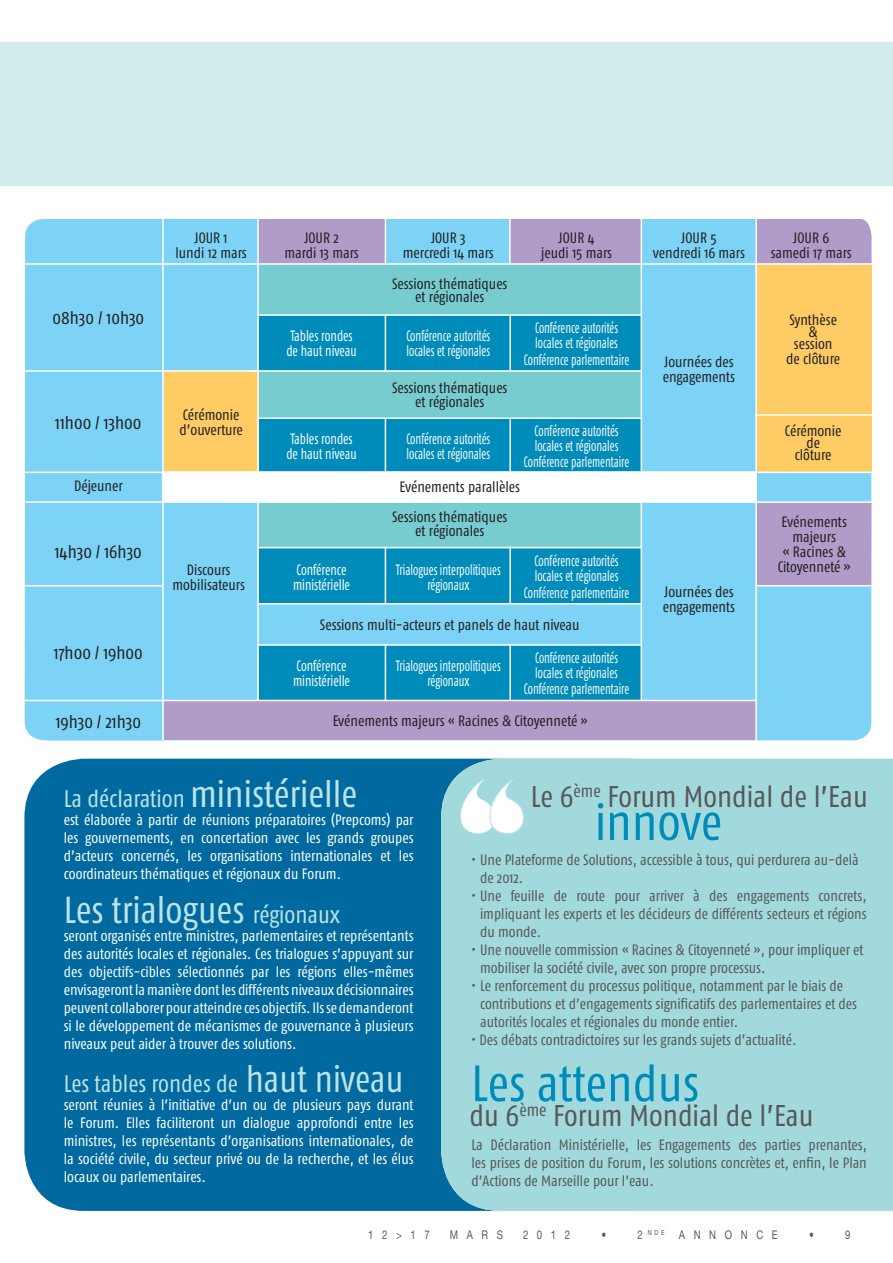
<style>
.page{position:relative;width:893px;height:1263px;background:#fff}
.page>*{position:absolute;margin:0;border:0;box-sizing:border-box;transform-origin:0 0}
.t1{font:51px "Fago Co";color:#008cba}
.t2{font:37.5px "Fago Co";color:#bce3e5}
.t3{font:30px "Fago Co";letter-spacing:-.005em;color:#57585a}
.t4{font:24px "Fago Co";color:#bce3e5}
.t5{font:18px "Fago Co";color:#231f20}
.t6{font:15px/18px "Fago Co";color:#fff;text-align:justify}
.t7{font:15px/18px "Fago Co";color:#57585a}
.t8{font:15px/15px "Fago Co";color:#231f20;text-align:center}
.t9{font:15px/15px "Fago Co";color:#fff;scale:.77 1}
.t10{font:15px/15px "Fago Co";color:#fff;scale:.76 1}
.t11{font:15px/15px "Fago Co";color:#fff;scale:.85 1}
.t12{font:12px "Helvetica Neue";letter-spacing:.9em;color:#57585a;scale:.8 1}
.s1{font-size:37.5px}
.s2{font-size:24px}
</style>
<div class="page">
<div style="left:0;top:43px;width:893px;height:143px;background:#cfebec"></div>
<div style="left:24px;top:759px;width:662px;height:452px;background:#006aa0;border-radius:59px"></div>
<div style="left:441px;top:759px;width:452px;height:452px;background:#a1d9dc"></div>
<svg style="left:460px;top:774px;width:65px;height:61px;background:#d1eced"></svg>
<div style="left:25px;top:219px;width:846px;height:521px;background:#7cd3f6"></div>
<div style="left:757px;top:219px;width:114px;height:44px;background:#b19bc9"></div>
<div style="left:757px;top:503px;width:114px;height:82px;background:#b19bc9"></div>
<div style="left:755px;top:264px;width:117px;height:208px;background:#fecb64"></div>
<div style="left:258px;top:219px;width:127px;height:45px;background:#b19bc9"></div>
<div style="left:510px;top:219px;width:131px;height:46px;background:#b19bc9"></div>
<svg style="left:33px;top:225px;width:722px;height:515px;background:#7fcff3"></svg>
<div style="left:259px;top:265px;width:382px;height:49px;background:#77ccd0"></div>
<svg style="left:259px;top:316px;width:382px;height:384px;background:#2ea5c7"></svg>
<div style="left:164px;top:371px;width:94px;height:102px;background:#fecb64"></div>
<div style="left:164px;top:700px;width:593px;height:40px;background:#b19bc9"></div>
<div style="left:162px;top:471px;width:594px;height:31px;background:#fff"></div>
<hr style="left:257px;top:214px;width:2px;height:284px;background:#fff">
<hr style="left:257px;top:499px;width:2px;height:202px;background:#fff">
<hr style="left:162px;top:219px;width:2px;height:521px;background:#fff">
<hr style="left:385px;top:219px;width:1px;height:46px;background:#fff">
<hr style="left:509px;top:219px;width:2px;height:45px;background:#fff">
<hr style="left:385px;top:547px;width:1px;height:56px;background:#fff">
<hr style="left:509px;top:546px;width:2px;height:57px;background:#fff">
<hr style="left:385px;top:644px;width:1px;height:57px;background:#fff">
<hr style="left:509px;top:644px;width:2px;height:57px;background:#fff">
<hr style="left:641px;top:214px;width:1px;height:487px;background:#fff">
<hr style="left:755px;top:219px;width:2px;height:524px;background:#fff">
<hr style="left:385px;top:315px;width:1px;height:56px;background:#fff">
<hr style="left:509px;top:316px;width:2px;height:54px;background:#fff">
<hr style="left:385px;top:418px;width:1px;height:55px;background:#fff">
<hr style="left:509px;top:419px;width:2px;height:53px;background:#fff">
<hr style="left:24px;top:263px;width:849px;height:2px;background:#fff">
<hr style="left:21px;top:472px;width:866px;height:1px;background:#fff">
<hr style="left:755px;top:414px;width:120px;height:2px;background:#fff">
<hr style="left:20px;top:370px;width:236px;height:2px;background:#fff">
<hr style="left:26px;top:501px;width:848px;height:2px;background:#fff">
<hr style="left:257px;top:314px;width:385px;height:2px;background:#fff">
<hr style="left:250px;top:370px;width:392px;height:2px;background:#fff">
<hr style="left:257px;top:417px;width:385px;height:2px;background:#fff">
<hr style="left:257px;top:547px;width:385px;height:1px;background:#fff">
<hr style="left:257px;top:603px;width:385px;height:1px;background:#fff">
<hr style="left:258px;top:644px;width:384px;height:2px;background:#fff">
<hr style="left:24px;top:700px;width:732px;height:1px;background:#fff">
<hr style="left:24px;top:585px;width:138px;height:1px;background:#fff">
<hr style="left:755px;top:585px;width:138px;height:1px;background:#fff">
<svg style="left:24px;top:722px;width:23px;height:19px"></svg>
<p class="t8" style="left:175px;top:230px;width:73px">JOUR 1<br>lundi 12 mars</p>
<p class="t8" style="left:284px;top:230px;width:76px">JOUR 2<br>mardi 13 mars</p>
<p class="t8" style="left:403px;top:230px;width:92px">JOUR 3<br>mercredi 14 mars</p>
<p class="t8" style="left:541px;top:230px;width:72px">JOUR 4<br>jeudi 15 mars</p>
<p class="t8" style="left:653px;top:230px;width:93px">JOUR 5<br>vendredi 16 mars</p>
<p class="t8" style="left:771px;top:230px;width:82px">JOUR 6<br>samedi 17 mars</p>
<p class="t5" style="left:52px;top:308px;width:93px">08h30 / 10h30</p>
<p class="t5" style="left:55px;top:413px;width:88px">11h00 / 13h00</p>
<p class="t8" style="left:179px;top:408px;width:65px;text-align:left">Cérémonie d’ouverture</p>
<p class="t8" style="left:74px;top:478px;width:50px">Déjeuner</p>
<p class="t5" style="left:55px;top:541px;width:88px">14h30 / 16h30</p>
<p class="t5" style="left:54px;top:643px;width:91px">17h00 / 19h00</p>
<p class="t8" style="left:172px;top:563px;width:74px">Discours mobilisateurs</p>
<p class="t8" style="left:392px;top:276px;width:117px;line-height:13.5px">Sessions thématiques et régionales</p>
<p class="t11" style="left:286px;top:328px;width:84px">Tables rondes de haut niveau</p>
<p class="t9" style="left:406px;top:328px;width:111px">Conférence autorités locales et régionales</p>
<p class="t10" style="left:535px;top:320px;width:111px">Conférence autorités locales et régionales</p>
<p class="t10" style="left:524px;top:352px;width:140px">Conférence parlementaire</p>
<p class="t8" style="left:392px;top:381px;width:117px;line-height:13.5px">Sessions thématiques et régionales</p>
<p class="t11" style="left:286px;top:431px;width:84px">Tables rondes de haut niveau</p>
<p class="t9" style="left:406px;top:431px;width:111px">Conférence autorités locales et régionales</p>
<p class="t9" style="left:535px;top:423px;width:111px">Conférence autorités locales et régionales</p>
<p class="t10" style="left:524px;top:454px;width:140px">Conférence parlementaire</p>
<p class="t8" style="left:399px;top:479px;width:122px">Evénements parallèles</p>
<p class="t8" style="left:392px;top:510px;width:117px;line-height:13.5px">Sessions thématiques et régionales</p>
<p class="t11" style="left:293px;top:562px;width:68px">Conférence ministérielle</p>
<p class="t9" style="left:396px;top:562px;width:138px;text-align:center">Trialogues interpolitiques régionaux</p>
<p class="t9" style="left:535px;top:553px;width:111px">Conférence autorités locales et régionales</p>
<p class="t10" style="left:524px;top:585px;width:140px">Conférence parlementaire</p>
<p class="t8" style="left:320px;top:617px;width:261px">Sessions multi-acteurs et panels de haut niveau</p>
<p class="t11" style="left:293px;top:658px;width:68px">Conférence ministérielle</p>
<p class="t9" style="left:396px;top:658px;width:138px;text-align:center">Trialogues interpolitiques régionaux</p>
<p class="t10" style="left:535px;top:650px;width:111px">Conférence autorités locales et régionales</p>
<p class="t10" style="left:524px;top:682px;width:140px">Conférence parlementaire</p>
<p class="t5" style="left:56px;top:711px;width:87px">19h30 / 21h30</p>
<p class="t8" style="left:333px;top:713px;width:257px">Evénements majeurs « Racines &amp; Citoyenneté »</p>
<p class="t8" style="left:663px;top:354px;width:74px;text-align:left">Journées des engagements</p>
<p class="t8" style="left:663px;top:584px;width:74px;text-align:left">Journées des engagements</p>
<p class="t8" style="left:789px;top:314px;width:49px;line-height:12px">Synthèse &amp; session</p>
<p class="t8" style="left:786px;top:352px;width:55px">de clôture</p>
<p class="t8" style="left:785px;top:425px;width:58px;line-height:12px">Cérémonie de<br>clôture</p>
<p class="t8" style="left:778px;top:514px;width:75px">Evénements majeurs<br>« Racines &amp;<br>Citoyenneté »</p>
<h3 class="t4" style="left:64px;top:785px;width:295px">La déclaration <span class="s1">ministérielle</span></h3>
<p class="t6" style="left:64px;top:811px;width:351px">est élaborée à partir de réunions préparatoires (Prepcoms) par les gouvernements, en concertation avec les grands groupes d’acteurs concernés, les organisations internationales et les coordinateurs thématiques et régionaux du Forum.</p>
<h2 class="t2" style="left:64px;top:888px;width:278px">Les trialogues <span class="s2">régionaux</span></h2>
<p class="t6" style="left:64px;top:926px;width:351px">seront organisés entre ministres, parlementaires et représentants des autorités locales et régionales. Ces trialogues s’appuyant sur des objectifs-cibles sélectionnés par les régions elles-mêmes envisageront la manière dont les différents niveaux décisionnaires peuvent collaborer pour atteindre ces objectifs. Ils se demanderont si le développement de mécanismes de gouvernance à plusieurs niveaux peut aider à trouver des solutions.</p>
<h3 class="t4" style="left:64px;top:1070px;width:341px">Les tables rondes de <span class="s1">haut niveau</span></h3>
<p class="t6" style="left:64px;top:1096px;width:351px">seront réunies à l’initiative d’un ou de plusieurs pays durant le Forum. Elles faciliteront un dialogue approfondi entre les ministres, les représentants d’organisations internationales, de la société civile, du secteur privé ou de la recherche, et les élus locaux ou parlementaires.</p>
<h3 class="t3" style="left:531px;top:780px;width:338px">Le 6<sup>ème</sup> Forum Mondial de l’Eau</h3>
<h1 class="t1" style="left:595px;top:793px;width:129px">innove</h1>
<p class="t7" style="left:480px;top:851px;width:380px;text-indent:-9px">• Une Plateforme de Solutions, accessible à tous, qui perdurera au-delà de 2012.</p>
<p class="t7" style="left:480px;top:887px;width:388px;text-align:justify;text-indent:-9px">• Une feuille de route pour arriver à des engagements concrets, impliquant les experts et les décideurs de différents secteurs et régions du monde.</p>
<p class="t7" style="left:480px;top:941px;width:385px;text-indent:-9px">• Une nouvelle commission « Racines &amp; Citoyenneté », pour impliquer et mobiliser la société civile, avec son propre processus.</p>
<p class="t7" style="left:480px;top:977px;width:378px;text-indent:-9px">• Le renforcement du processus politique, notamment par le biais de contributions et d’engagements significatifs des parlementaires et des autorités locales et régionales du monde entier.</p>
<p class="t7" style="left:471px;top:1031px;width:327px">• Des débats contradictoires sur les grands sujets d’actualité.</p>
<h1 class="t1" style="left:471px;top:1054px;width:229px">Les attendus</h1>
<h3 class="t3" style="left:469px;top:1098px;width:346px">du 6<sup>ème</sup> Forum Mondial de l’Eau</h3>
<p class="t7" style="left:471px;top:1136px;width:397px;text-align:justify">La Déclaration Ministérielle, les Engagements des parties prenantes, les prises de position du Forum, les solutions concrètes et, enfin, le Plan d’Actions de Marseille pour l’eau.</p>
<p class="t12" style="left:368px;top:1228px;width:79px">12&gt;17</p>
<p class="t12" style="left:450px;top:1228px;width:68px">MARS</p>
<p class="t12" style="left:523px;top:1228px;width:61px">2012</p>
<p class="t12" style="left:601px;top:1228px;width:8px">•</p>
<p class="t12" style="left:638px;top:1228px;width:177px">2<sup>NDE</sup> ANNONCE</p>
<p class="t12" style="left:809px;top:1228px;width:8px">•</p>
<p class="t12" style="left:845px;top:1228px;width:8px">9</p>
</div>
